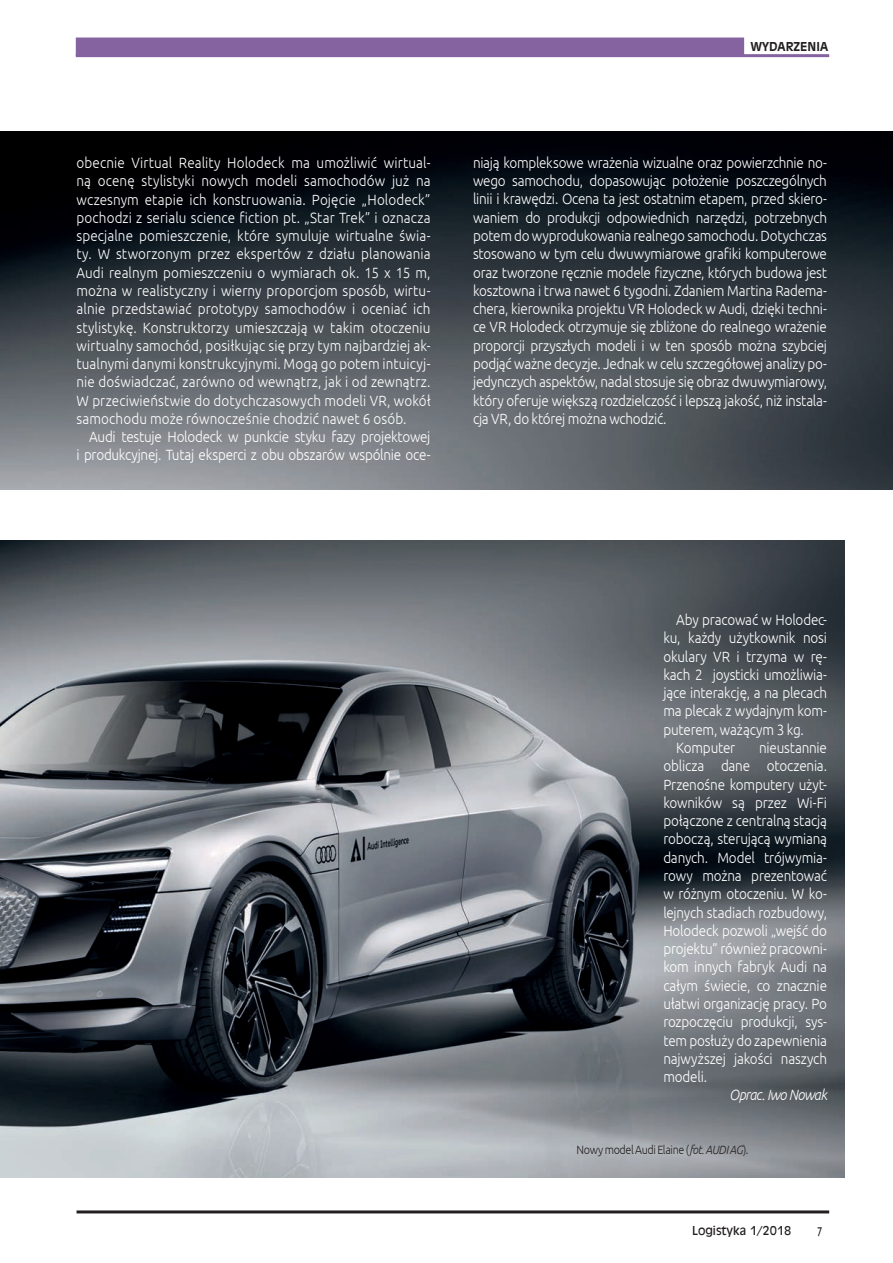
<style>
.page{position:relative;width:893px;height:1263px;background:#fff}
.page>*{position:absolute;margin:0;border:0;box-sizing:border-box;transform-origin:0 0}
.t1{font:300 14.85px/18.3px "Ubuntu";letter-spacing:-.015em;color:#fff;text-align:justify;scale:.91 1}
.t2{font:italic 300 14.85px "Ubuntu";letter-spacing:-.04em;color:#fff;scale:.91 1}
.t3{font:300 12px "Ubuntu";letter-spacing:-.035em;color:#231f20;scale:.9 1}
.t4{font:12px "Incised 901 EU";color:#231f20}
.t5{font:700 12px "Incised 901 EU";color:#231f20}
.t6{font:12px "Futura Md PL";color:#231f20;scale:.7 1}
.s1{font-style:italic}
</style>
<div class="page">
<hr style="left:77px;top:1210px;width:752px;height:3px;background:#231f20">
<div style="left:77px;top:38px;width:666px;height:17px;background:#8562a0"></div>
<hr style="left:76px;top:54px;width:753px;height:3px;background:#8562a0">
<img style="left:0;top:132px;width:893px;height:357px">
<img style="left:0;top:540px;width:844px;height:638px">
<p class="t5" style="left:750px;top:38px;width:79px">WyDARZENIA</p>
<p class="t1" style="left:77px;top:153px;width:391px">obecnie Virtual Reality Holodeck ma umożliwić wirtual&shy;ną ocenę stylistyki nowych modeli samochodów już na wczesnym etapie ich konstruowania. Pojęcie „Holodeck” pochodzi z serialu science fiction pt. „Star Trek” i oznacza specjalne pomieszczenie, które symuluje wirtualne świa&shy;ty. W stworzonym przez ekspertów z działu planowania Audi realnym pomieszczeniu o wymiarach ok. 15 x 15 m, można w realistyczny i wierny proporcjom sposób, wirtu&shy;alnie przedstawiać prototypy samochodów i oceniać ich stylistykę. Konstruktorzy umieszczają w takim otoczeniu wirtualny samochód, posiłkując się przy tym najbardziej ak&shy;tualnymi danymi konstrukcyjnymi. Mogą go potem intuicyj&shy;nie doświadczać, zarówno od wewnątrz, jak i od zewnątrz.<br>W przeciwieństwie do dotychczasowych modeli VR, wokół samochodu może równocześnie chodzić nawet 6 osób.</p>
<p class="t1" style="left:77px;top:427px;width:390px;text-align:right">Audi testuje Holodeck w punkcie styku fazy projektowej<br>i produkcyjnej. Tutaj eksperci z obu obszarów wspólnie oce-</p>
<p class="t1" style="left:473px;top:153px;width:390px">niają kompleksowe wrażenia wizualne oraz powierzchnie no&shy;wego samochodu, dopasowując położenie poszczególnych linii i krawędzi. Ocena ta jest ostatnim etapem, przed skiero&shy;waniem do produkcji odpowiednich narzędzi, potrzebnych potem do wyprodukowania realnego samochodu. Dotychczas stosowano w tym celu dwuwymiarowe grafiki komputerowe oraz tworzone ręcznie modele fizyczne, których budowa jest kosztowna i trwa nawet 6 tygodni. Zdaniem Martina Radema&shy;chera, kierownika projektu VR Holodeck w Audi, dzięki techni&shy;ce VR Holodeck otrzymuje się zbliżone do realnego wrażenie proporcji przyszłych modeli i w ten sposób można szybciej podjąć ważne decyzje. Jednak w celu szczegółowej analizy po&shy;jedynczych aspektów, nadal stosuje się obraz dwuwymiarowy, który oferuje większą rozdzielczość i lepszą jakość, niż instala&shy;cja VR, do której można wchodzić.</p>
<p class="t1" style="left:676px;top:610px;width:167px">Aby pracować w Holodec-</p>
<p class="t1" style="left:663px;top:628px;width:181px">ku, każdy użytkownik nosi</p>
<p class="t1" style="left:663px;top:647px;width:181px">okulary VR i trzyma w rę-</p>
<p class="t1" style="left:663px;top:665px;width:181px">kach 2 joysticki umożliwia-</p>
<p class="t1" style="left:663px;top:683px;width:181px">jące interakcję, a na plecach</p>
<p class="t1" style="left:663px;top:702px;width:181px">ma plecak z wydajnym kom-</p>
<p class="t1" style="left:663px;top:720px;width:156px">puterem, ważącym 3 kg.</p>
<p class="t1" style="left:676px;top:738px;width:67px">Komputer</p>
<p class="t1" style="left:663px;top:738px;width:181px;text-indent:96px">nieustannie oblicza dane otoczenia.<br>Przenośne komputery użyt&shy;kowników są przez Wi-Fi połączone z centralną stacją roboczą, sterującą wymianą danych. Model trójwymia&shy;rowy można prezentować w różnym otoczeniu. W ko&shy;lejnych stadiach rozbudowy, Holodeck pozwoli „wejść do projektu” również pracowni&shy;kom innych fabryk Audi na całym świecie, co znacznie ułatwi organizację pracy. Po rozpoczęciu produkcji, sys&shy;tem posłuży do zapewnienia najwyższej jakości naszych modeli.</p>
<p class="t2" style="left:729px;top:1086px;width:109px">Oprac. Iwo Nowak</p>
<p class="t3" style="left:577px;top:1143px;width:192px">Nowy model Audi Elaine (<span class="s1">fot. AUDI AG</span>).</p>
<p class="t4" style="left:692px;top:1223px;width:101px">Logistyka 1/2018</p>
<p class="t6" style="left:817px;top:1224px;width:9px">7</p>
</div>
